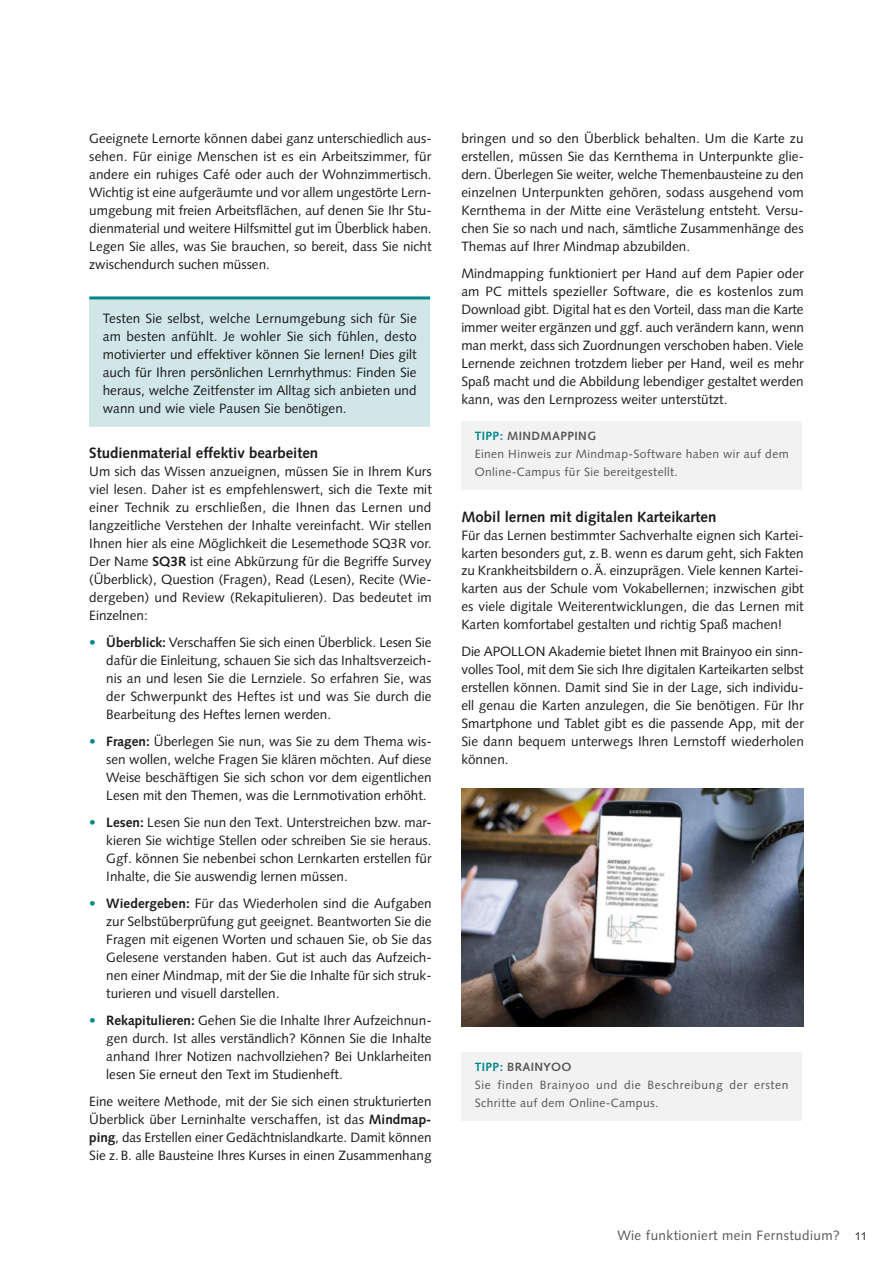
<style>
.page{position:relative;width:893px;height:1263px;background:#fff}
.page>*{position:absolute;margin:0;border:0;box-sizing:border-box;transform-origin:0 0}
.t1{font:700 15px "Syntax";color:#1a1a18}
.t2{font:13.5px/18px "Syntax";color:#1a1a18;text-align:justify}
.t3{font:13.5px "Syntax";letter-spacing:.03em;color:#565655}
.t4{font:12px/18px "Syntax";letter-spacing:.03em;color:#565655}
.t5{font:12px/18px "Syntax";letter-spacing:.05em;color:#565655}
.s1{font-weight:700}
.s2{font-weight:700;color:#008889}
.s3{font-size:11.25px;color:#1a1a18}
</style>
<div class="page">
<div style="left:89px;top:298px;width:341px;height:129px;background:#d0e6e7"></div>
<hr style="left:89px;top:296px;width:341px;height:3px;background:#008889">
<div style="left:461px;top:422px;width:341px;height:68px;background:#f2f2f2"></div>
<img style="left:461px;top:789px;width:343px;height:237px">
<div style="left:461px;top:1052px;width:341px;height:68px;background:#f2f2f2"></div>
<p class="t2" style="left:89px;top:130px;width:344px;text-align:left">Geeignete Lernorte können dabei ganz unterschiedlich aus&shy;sehen. Für einige Menschen ist es ein Arbeitszimmer, für andere ein ruhiges Café oder auch der Wohnzimmertisch.<br>Wichtig ist eine aufgeräumte und vor allem ungestörte Lern&shy;umgebung mit freien Arbeitsflächen, auf denen Sie Ihr Stu&shy;dienmaterial und weitere Hilfsmittel gut im Überblick haben.<br>Legen Sie alles, was Sie brauchen, so bereit, dass Sie nicht zwischendurch suchen müssen.</p>
<p class="t2" style="left:103px;top:310px;width:315px">Testen Sie selbst, welche Lernumgebung sich für Sie am besten anfühlt. Je wohler Sie sich fühlen, desto motivierter und effektiver können Sie lernen! Dies gilt auch für Ihren persönlichen Lernrhythmus: Finden Sie heraus, welche Zeitfenster im Alltag sich anbieten und wann und wie viele Pausen Sie benötigen.</p>
<p class="t1" style="left:89px;top:445px;width:230px">Studienmaterial effektiv bearbeiten</p>
<p class="t2" style="left:89px;top:463px;width:344px">Um sich das Wissen anzueignen, müssen Sie in Ihrem Kurs viel lesen. Daher ist es empfehlenswert, sich die Texte mit einer Technik zu erschließen, die Ihnen das Lernen und langzeitliche Verstehen der Inhalte vereinfacht. Wir stellen Ihnen hier als eine Möglichkeit die Lesemethode SQ3R vor.<br>Der Name <span class="s1">SQ3R</span> ist eine Abkürzung für die Begriffe Survey (Überblick), Question (Fragen), Read (Lesen), Recite (Wie&shy;dergeben) und Review (Rekapitulieren). Das bedeutet im Einzelnen:</p>
<p class="t2" style="left:106px;top:634px;width:327px;text-indent:-17px"><span class="s2">•</span> <span class="s1">Überblick:</span> Verschaffen Sie sich einen Überblick. Lesen Sie dafür die Einleitung, schauen Sie sich das Inhaltsverzeich&shy;nis an und lesen Sie die Lernziele. So erfahren Sie, was der Schwerpunkt des Heftes ist und was Sie durch die Bearbeitung des Heftes lernen werden.</p>
<p class="t2" style="left:106px;top:733px;width:327px;text-indent:-17px"><span class="s2">•</span> <span class="s1">Fragen:</span> Überlegen Sie nun, was Sie zu dem Thema wis&shy;sen wollen, welche Fragen Sie klären möchten. Auf diese Weise beschäftigen Sie sich schon vor dem eigentlichen Lesen mit den Themen, was die Lernmotivation erhöht.</p>
<p class="t2" style="left:106px;top:814px;width:327px;text-indent:-17px"><span class="s2">•</span> <span class="s1">Lesen:</span> Lesen Sie nun den Text. Unterstreichen bzw. mar&shy;kieren Sie wichtige Stellen oder schreiben Sie sie heraus.<br>Ggf. können Sie nebenbei schon Lernkarten erstellen für Inhalte, die Sie auswendig lernen müssen.</p>
<p class="t2" style="left:106px;top:895px;width:327px;text-indent:-17px"><span class="s2">•</span> <span class="s1">Wiedergeben:</span> Für das Wiederholen sind die Aufgaben zur Selbstüberprüfung gut geeignet. Beantworten Sie die Fragen mit eigenen Worten und schauen Sie, ob Sie das Gelesene verstanden haben. Gut ist auch das Aufzeich&shy;nen einer Mindmap, mit der Sie die Inhalte für sich struk&shy;turieren und visuell darstellen.</p>
<p class="t2" style="left:106px;top:1012px;width:327px;text-indent:-17px"><span class="s2">•</span> <span class="s1">Rekapitulieren:</span> Gehen Sie die Inhalte Ihrer Aufzeichnun&shy;gen durch. Ist alles verständlich? Können Sie die Inhalte anhand Ihrer Notizen nachvollziehen? Bei Unklarheiten lesen Sie erneut den Text im Studienheft.</p>
<p class="t2" style="left:89px;top:1093px;width:344px">Eine weitere Methode, mit der Sie sich einen strukturierten Überblick über Lerninhalte verschaffen, ist das <span class="s1">Mindmap&shy;ping</span>, das Erstellen einer Gedächtnislandkarte. Damit können Sie z.B. alle Bausteine Ihres Kurses in einen Zusammenhang</p>
<p class="t2" style="left:461px;top:130px;width:344px">bringen und so den Überblick behalten. Um die Karte zu erstellen, müssen Sie das Kernthema in Unterpunkte glie&shy;dern. Überlegen Sie weiter, welche Themenbausteine zu den einzelnen Unterpunkten gehören, sodass ausgehend vom Kernthema in der Mitte eine Verästelung entsteht. Versu&shy;chen Sie so nach und nach, sämtliche Zusammenhänge des Themas auf Ihrer Mindmap abzubilden.</p>
<p class="t2" style="left:461px;top:265px;width:344px">Mindmapping funktioniert per Hand auf dem Papier oder am PC mittels spezieller Software, die es kostenlos zum Download gibt. Digital hat es den Vorteil, dass man die Karte immer weiter ergänzen und ggf. auch verändern kann, wenn man merkt, dass sich Zuordnungen verschoben haben. Viele Lernende zeichnen trotzdem lieber per Hand, weil es mehr Spaß macht und die Abbildung lebendiger gestaltet werden kann, was den Lernprozess weiter unterstützt.</p>
<p class="t4" style="left:475px;top:427px;width:315px"><span class="s2">TIPP:</span> <span class="s1">MINDMAPPING<br></span>Einen Hinweis zur Mindmap-Software haben wir auf dem<br>Online-Campus für Sie bereitgestellt.</p>
<p class="t1" style="left:461px;top:508px;width:257px">Mobil lernen mit digitalen Karteikarten</p>
<p class="t2" style="left:461px;top:526px;width:344px">Für das Lernen bestimmter Sachverhalte eignen sich Kartei&shy;karten besonders gut, z.B. wenn es darum geht, sich Fakten zu Krankheitsbildern o.Ä. einzuprägen. Viele kennen Kartei&shy;karten aus der Schule vom Vokabellernen; inzwischen gibt es viele digitale Weiterentwicklungen, die das Lernen mit Karten komfortabel gestalten und richtig Spaß machen!</p>
<p class="t2" style="left:461px;top:643px;width:344px">Die APOLLON Akademie bietet Ihnen mit Brainyoo ein sinn&shy;volles Tool, mit dem Sie sich Ihre digitalen Karteikarten selbst erstellen können. Damit sind Sie in der Lage, sich individu&shy;ell genau die Karten anzulegen, die Sie benötigen. Für Ihr Smartphone und Tablet gibt es die passende App, mit der Sie dann bequem unterwegs Ihren Lernstoff wiederholen können.</p>
<p class="t5" style="left:475px;top:1057px;width:315px"><span class="s2">TIPP:</span> <span class="s1">BRAINYOO<br></span>Sie finden Brainyoo und die Beschreibung der ersten<br>Schritte auf dem Online-Campus.</p>
<p class="t3" style="left:617px;top:1227px;width:251px">Wie funktioniert mein Fernstudium? <span class="s3">11</span></p>
</div>
